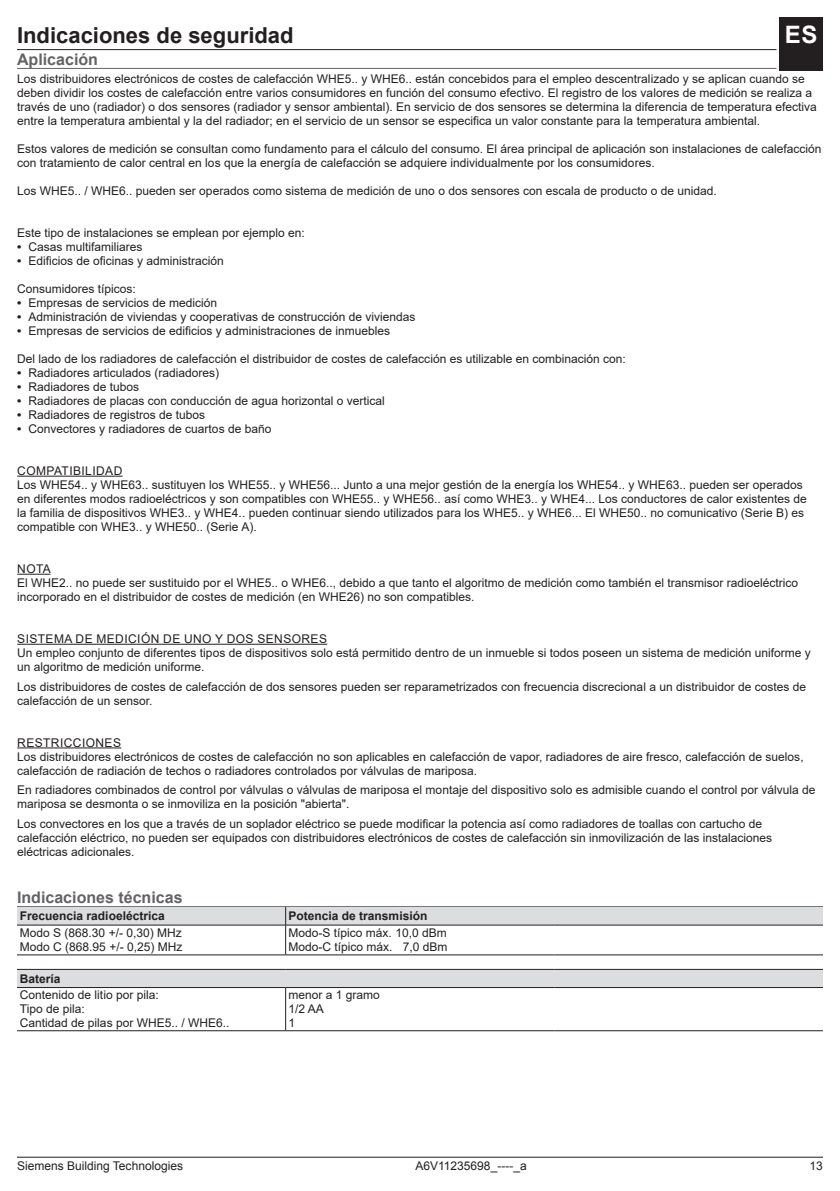
<style>
.page{position:relative;width:840px;height:1191px;background:#fff}
.page>*{position:absolute;margin:0;border:0;box-sizing:border-box;transform-origin:0 0}
.t1{font:700 24px "Arial";color:#fff}
.t2{font:700 22px "Arial";color:#231f20}
.t3{font:700 16px "Arial";color:#636366}
.t4{font:12px/14px "Arial";color:#231f20}
.t5{font:700 12px "Arial";color:#231f20}
.s1{font-weight:700}
</style>
<div class="page">
<hr style="left:17px;top:1156px;width:805px;height:1px;background:#231f20">
<div style="left:778px;top:17px;width:44px;height:54px;background:#231f20"></div>
<hr style="left:17px;top:49px;width:759px;height:1px;background:#231f20">
<hr style="left:17px;top:68px;width:759px;height:1px;background:#636366">
<hr style="left:17px;top:476px;width:105px;height:1px;background:#231f20">
<hr style="left:17px;top:574px;width:33px;height:1px;background:#231f20">
<hr style="left:17px;top:644px;width:310px;height:1px;background:#231f20">
<hr style="left:17px;top:747px;width:104px;height:1px;background:#231f20">
<hr style="left:17px;top:906px;width:805px;height:1px;background:#636366">
<hr style="left:17px;top:954px;width:268px;height:1px;background:#231f20">
<hr style="left:285px;top:954px;width:269px;height:1px;background:#231f20">
<hr style="left:554px;top:954px;width:268px;height:1px;background:#231f20">
<svg style="left:17px;top:907px;width:805px;height:47px"></svg>
<div style="left:17px;top:970px;width:805px;height:17px;background:#dcdddf"></div>
<hr style="left:285px;top:987px;width:1px;height:43px;background:#231f20">
<hr style="left:17px;top:969px;width:268px;height:1px;background:#231f20">
<hr style="left:285px;top:969px;width:269px;height:1px;background:#231f20">
<hr style="left:554px;top:969px;width:268px;height:1px;background:#231f20">
<hr style="left:17px;top:1030px;width:268px;height:1px;background:#231f20">
<hr style="left:285px;top:1030px;width:269px;height:1px;background:#231f20">
<hr style="left:554px;top:1030px;width:268px;height:1px;background:#231f20">
<hr style="left:17px;top:987px;width:268px;height:1px;background:#231f20">
<hr style="left:285px;top:987px;width:269px;height:1px;background:#231f20">
<hr style="left:554px;top:987px;width:268px;height:1px;background:#231f20">
<h1 class="t1" style="left:784px;top:18px;width:34px">ES</h1>
<h2 class="t2" style="left:17px;top:20px;width:278px">Indicaciones de seguridad</h2>
<h3 class="t3" style="left:17px;top:48px;width:82px">Aplicación</h3>
<p class="t4" style="left:17px;top:71px;width:800px">Los distribuidores electrónicos de costes de calefacción WHE5.. y WHE6.. están concebidos para el empleo descentralizado y se aplican cuando se deben dividir los costes de calefacción entre varios consumidores en función del consumo efectivo. El registro de los valores de medición se realiza a través de uno (radiador) o dos sensores (radiador y sensor ambiental). En servicio de dos sensores se determina la diferencia de temperatura efectiva entre la temperatura ambiental y la del radiador; en el servicio de un sensor se especifica un valor constante para la temperatura ambiental.</p>
<p class="t4" style="left:17px;top:141px;width:805px">Estos valores de medición se consultan como fundamento para el cálculo del consumo. El área principal de aplicación son instalaciones de calefacción con tratamiento de calor central en los que la energía de calefacción se adquiere individualmente por los consumidores.</p>
<p class="t4" style="left:17px;top:183px;width:701px">Los WHE5.. / WHE6.. pueden ser operados como sistema de medición de uno o dos sensores con escala de producto o de unidad.</p>
<p class="t4" style="left:17px;top:225px;width:289px">Este tipo de instalaciones se emplean por ejemplo en:</p>
<p class="t4" style="left:17px;top:239px;width:127px"><span class="s1">•</span> Casas multifamiliares</p>
<p class="t4" style="left:17px;top:253px;width:208px"><span class="s1">•</span> Edificios de oficinas y administración</p>
<p class="t4" style="left:17px;top:281px;width:120px">Consumidores típicos:</p>
<p class="t4" style="left:17px;top:295px;width:202px"><span class="s1">•</span> Empresas de servicios de medición</p>
<p class="t4" style="left:17px;top:309px;width:400px"><span class="s1">•</span> Administración de viviendas y cooperativas de construcción de viviendas</p>
<p class="t4" style="left:17px;top:323px;width:374px"><span class="s1">•</span> Empresas de servicios de edificios y administraciones de inmuebles</p>
<p class="t4" style="left:17px;top:351px;width:610px">Del lado de los radiadores de calefacción el distribuidor de costes de calefacción es utilizable en combinación con:</p>
<p class="t4" style="left:17px;top:365px;width:204px"><span class="s1">•</span> Radiadores articulados (radiadores)</p>
<p class="t4" style="left:17px;top:379px;width:124px"><span class="s1">•</span> Radiadores de tubos</p>
<p class="t4" style="left:17px;top:393px;width:369px"><span class="s1">•</span> Radiadores de placas con conducción de agua horizontal o vertical</p>
<p class="t4" style="left:17px;top:407px;width:190px"><span class="s1">•</span> Radiadores de registros de tubos</p>
<p class="t4" style="left:17px;top:421px;width:256px"><span class="s1">•</span> Convectores y radiadores de cuartos de baño</p>
<p class="t4" style="left:17px;top:463px;width:790px">COMPATIBILIDAD<br>Los WHE54.. y WHE63.. sustituyen los WHE55.. y WHE56... Junto a una mejor gestión de la energía los WHE54.. y WHE63.. pueden ser operados en diferentes modos radioeléctricos y son compatibles con WHE55.. y WHE56.. así como WHE3.. y WHE4... Los conductores de calor existentes de la familia de dispositivos WHE3.. y WHE4.. pueden continuar siendo utilizados para los WHE5.. y WHE6... El WHE50.. no comunicativo (Serie B) es compatible con WHE3.. y WHE50.. (Serie A).</p>
<p class="t4" style="left:17px;top:561px;width:782px">NOTA<br>El WHE2.. no puede ser sustituido por el WHE5.. o WHE6.., debido a que tanto el algoritmo de medición como también el transmisor radioeléctrico incorporado en el distribuidor de costes de medición (en WHE26) no son compatibles.</p>
<p class="t4" style="left:17px;top:631px;width:795px">SISTEMA DE MEDICIÓN DE UNO Y DOS SENSORES<br>Un empleo conjunto de diferentes tipos de dispositivos solo está permitido dentro de un inmueble si todos poseen un sistema de medición uniforme y un algoritmo de medición uniforme.</p>
<p class="t4" style="left:17px;top:679px;width:790px">Los distribuidores de costes de calefacción de dos sensores pueden ser reparametrizados con frecuencia discrecional a un distribuidor de costes de calefacción de un sensor.</p>
<p class="t4" style="left:17px;top:735px;width:787px">RESTRICCIONES<br>Los distribuidores electrónicos de costes de calefacción no son aplicables en calefacción de vapor, radiadores de aire fresco, calefacción de suelos, calefacción de radiación de techos o radiadores controlados por válvulas de mariposa.</p>
<p class="t4" style="left:17px;top:783px;width:799px">En radiadores combinados de control por válvulas o válvulas de mariposa el montaje del dispositivo solo es admisible cuando el control por válvula de mariposa se desmonta o se inmoviliza en la posición "abierta".</p>
<p class="t4" style="left:17px;top:817px;width:756px">Los convectores en los que a través de un soplador eléctrico se puede modificar la potencia así como radiadores de toallas con cartucho de calefacción eléctrico, no pueden ser equipados con distribuidores electrónicos de costes de calefacción sin inmovilización de las instalaciones eléctricas adicionales.</p>
<h3 class="t3" style="left:17px;top:886px;width:167px">Indicaciones técnicas</h3>
<p class="t5" style="left:20px;top:907px;width:146px">Frecuencia radioeléctrica</p>
<p class="t5" style="left:288px;top:907px;width:140px">Potencia de transmisión</p>
<p class="t4" style="left:20px;top:925px;width:164px">Modo S (868.30 +/- 0,30) MHz<br>Modo C (868.95 +/- 0,25) MHz</p>
<p class="t4" style="left:288px;top:925px;width:160px">Modo-S típico máx. 10,0 dBm<br>Modo-C típico máx. 7,0 dBm</p>
<p class="t5" style="left:20px;top:970px;width:42px">Batería</p>
<p class="t4" style="left:20px;top:987px;width:211px">Contenido de litio por pila:<br>Tipo de pila:<br>Cantidad de pilas por WHE5.. / WHE6..</p>
<p class="t4" style="left:288px;top:987px;width:93px">menor a 1 gramo<br>1/2 AA<br>1</p>
<p class="t4" style="left:17px;top:1158px;width:167px">Siemens Building Technologies</p>
<p class="t4" style="left:415px;top:1158px;width:113px">A6V11235698_----_a</p>
<p class="t4" style="left:809px;top:1158px;width:15px">13</p>
</div>
